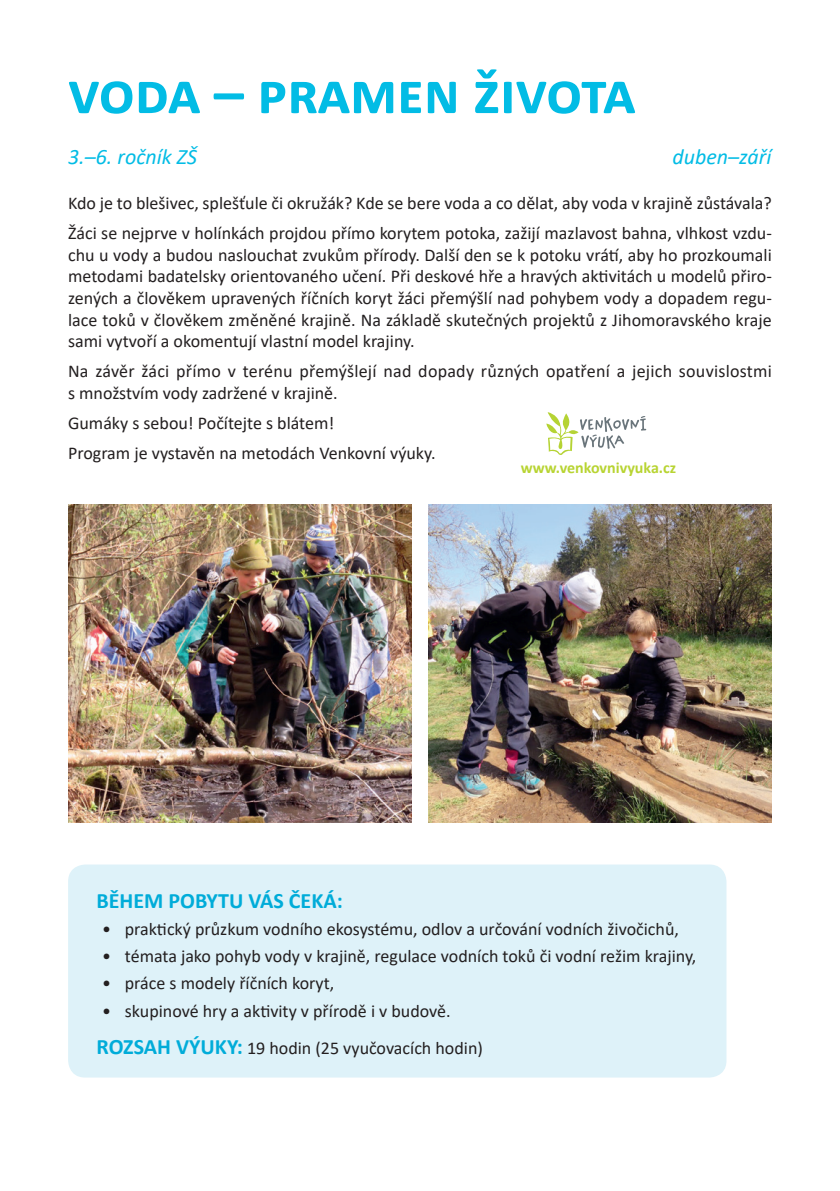
<style>
.page{position:relative;width:840px;height:1191px;background:#fff}
.page>*{position:absolute;margin:0;border:0;box-sizing:border-box;transform-origin:0 0}
.t1{font:700 60px "Calibri";color:#02bce5}
.t2{font:italic 22px "Calibri";color:#02bce5}
.t3{font:700 22px "Calibri";color:#00acd9}
.t4{font:18px/21.6px "Calibri";color:#231f20}
.t5{font:700 16px "Calibri";letter-spacing:.005em;color:#b8d432}
.s1{font-weight:700;font-size:22px;color:#00acd9}
</style>
<div class="page">
<img style="left:428px;top:505px;width:343px;height:317px">
<img style="left:68px;top:505px;width:343px;height:317px">
<div style="left:68px;top:864px;width:658px;height:213px;background:#def2f9;border-radius:17px"></div>
<svg style="left:546px;top:412px;width:99px;height:43px"></svg>
<h1 class="t1" style="left:68px;top:51px;width:568px">voda – pramen života</h1>
<p class="t2" style="left:68px;top:141px;width:130px">3.–6. ročník ZŠ</p>
<p class="t2" style="left:672px;top:141px;width:100px">duben–září</p>
<p class="t4" style="left:68px;top:188px;width:704px;line-height:30px">Kdo je to blešivec, splešťule či okružák? Kde se bere voda a co dělat, aby voda v krajině zůstávala?<br>Žáci se nejprve v holínkách projdou přímo korytem potoka, zažijí mazlavost bahna, vlhkost vzdu-</p>
<p class="t4" style="left:68px;top:244px;width:705px;text-align:justify">chu u vody a budou naslouchat zvukům přírody. Další den se k potoku vrátí, aby ho prozkoumali metodami badatelsky orientovaného učení. Při deskové hře a hravých aktivitách u modelů přiro&shy;zených a člověkem upravených říčních koryt žáci přemýšlí nad pohybem vody a dopadem regu&shy;lace toků v člověkem změněné krajině. Na základě skutečných projektů z Jihomoravského kraje sami vytvoří a okomentují vlastní model krajiny.</p>
<p class="t4" style="left:68px;top:360px;width:704px">Na závěr žáci přímo v terénu přemýšlejí nad dopady různých opatření a jejich souvislostmi s množstvím vody zadržené v krajině.</p>
<p class="t4" style="left:68px;top:408px;width:369px;line-height:30px">Gumáky s sebou! Počítejte s blátem!<br>Program je vystavěn na metodách Venkovní výuky.</p>
<p class="t5" style="left:520px;top:456px;width:157px">www.venkovnivyuka.cz</p>
<p class="t3" style="left:96px;top:884px;width:248px">BĚHEM POBYTU VÁS ČEKÁ:</p>
<p class="t4" style="left:102px;top:917px;width:578px">• praktický průzkum vodního ekosystému, odlov a určování vodních živočichů,</p>
<p class="t4" style="left:102px;top:944px;width:595px">• témata jako pohyb vody v krajině, regulace vodních toků či vodní režim krajiny,</p>
<p class="t4" style="left:102px;top:972px;width:233px">• práce s modely říčních koryt,</p>
<p class="t4" style="left:96px;top:991px;width:388px;line-height:37.8px;text-indent:6px">• skupinové hry a aktivity v přírodě i v budově.<br><span class="s1">ROZSAH VÝUKY:</span> 19 hodin (25 vyučovacích hodin)</p>
</div>
